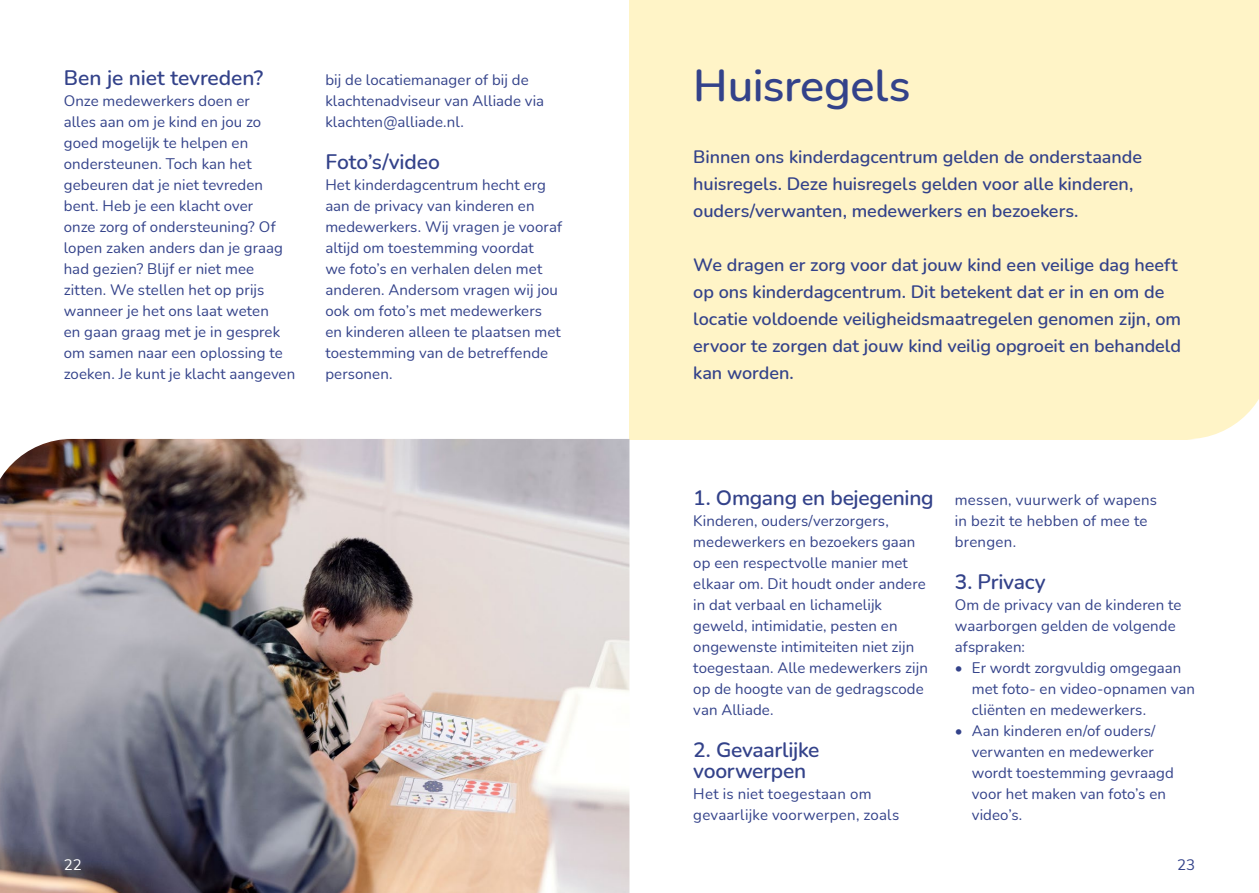
<style>
.page{position:relative;width:1259px;height:893px;background:#fff}
.page>*{position:absolute;margin:0;border:0;box-sizing:border-box;transform-origin:0 0}
.t1{font:600 45px "Nunito";letter-spacing:-.01em;color:#33428a}
.t2{font:600 21px/21px "Nunito";letter-spacing:-.01em;color:#33428a}
.t3{font:600 18px/27px "Nunito";letter-spacing:-.005em;color:#33428a}
.t4{font:15px/21px "Nunito";letter-spacing:.005em;color:#33428a}
.t5{font:15px "Nunito";color:#fff}
</style>
<div class="page">
<div style="left:629px;top:0;width:630px;height:439px;background:#fff4c7"></div>
<img style="left:0;top:439px;width:629px;height:454px">
<svg style="left:1186px;top:399px;width:73px;height:41px"></svg>
<img style="left:0;top:438px;width:72px;height:86px">
<h2 class="t2" style="left:64px;top:66px;width:201px">Ben je niet tevreden?</h2>
<p class="t4" style="left:64px;top:90px;width:233px">Onze medewerkers doen er<br>alles aan om je kind en jou zo goed mogelijk te helpen en ondersteunen. Toch kan het gebeuren dat je niet tevreden bent. Heb je een klacht over<br>onze zorg of ondersteuning? Of lopen zaken anders dan je graag had gezien? Blijf er niet mee zitten. We stellen het op prijs wanneer je het ons laat weten<br>en gaan graag met je in gesprek om samen naar een oplossing te zoeken. Je kunt je klacht aangeven</p>
<p class="t4" style="left:325px;top:69px;width:220px">bij de locatiemanager of bij de klachtenadviseur van Alliade via klachten@alliade.nl.</p>
<h2 class="t2" style="left:325px;top:150px;width:116px">Foto’s/video</h2>
<p class="t4" style="left:325px;top:174px;width:238px">Het kinderdagcentrum hecht erg aan de privacy van kinderen en medewerkers. Wij vragen je vooraf altijd om toestemming voordat<br>we foto’s en verhalen delen met anderen. Andersom vragen wij jou ook om foto’s met medewerkers en kinderen alleen te plaatsen met toestemming van de betreffende personen.</p>
<p class="t5" style="left:64px;top:854px;width:19px">22</p>
<h1 class="t1" style="left:693px;top:54px;width:219px">Huisregels</h1>
<p class="t3" style="left:693px;top:142px;width:450px">Binnen ons kinderdagcentrum gelden de onderstaande huisregels. Deze huisregels gelden voor alle kinderen, ouders/verwanten, medewerkers en bezoekers.</p>
<p class="t3" style="left:693px;top:250px;width:489px">We dragen er zorg voor dat jouw kind een veilige dag heeft op ons kinderdagcentrum. Dit betekent dat er in en om de locatie voldoende veiligheidsmaatregelen genomen zijn, om ervoor te zorgen dat jouw kind veilig opgroeit en behandeld kan worden.</p>
<h2 class="t2" style="left:693px;top:486px;width:242px">1. Omgang en bejegening</h2>
<p class="t4" style="left:693px;top:510px;width:236px">Kinderen, ouders/verzorgers, medewerkers en bezoekers gaan op een respectvolle manier met elkaar om. Dit houdt onder andere in dat verbaal en lichamelijk geweld, intimidatie, pesten en ongewenste intimiteiten niet zijn toegestaan. Alle medewerkers zijn op de hoogte van de gedragscode van Alliade.</p>
<h2 class="t2" style="left:693px;top:738px;width:128px">2. Gevaarlijke voorwerpen</h2>
<p class="t4" style="left:693px;top:783px;width:208px">Het is niet toegestaan om gevaarlijke voorwerpen, zoals</p>
<p class="t4" style="left:955px;top:489px;width:204px">messen, vuurwerk of wapens in bezit te hebben of mee te brengen.</p>
<h2 class="t2" style="left:955px;top:570px;width:92px">3. Privacy</h2>
<p class="t4" style="left:955px;top:594px;width:228px">Om de privacy van de kinderen te waarborgen gelden de volgende afspraken:</p>
<p class="t4" style="left:972px;top:657px;width:225px;text-indent:-17px">• Er wordt zorgvuldig omgegaan met foto- en video-opnamen van cliënten en medewerkers.</p>
<p class="t4" style="left:972px;top:720px;width:203px;text-indent:-17px">• Aan kinderen en/of ouders/ verwanten en medewerker wordt toestemming gevraagd voor het maken van foto’s en video’s.</p>
<p class="t4" style="left:1177px;top:854px;width:19px">23</p>
</div>
